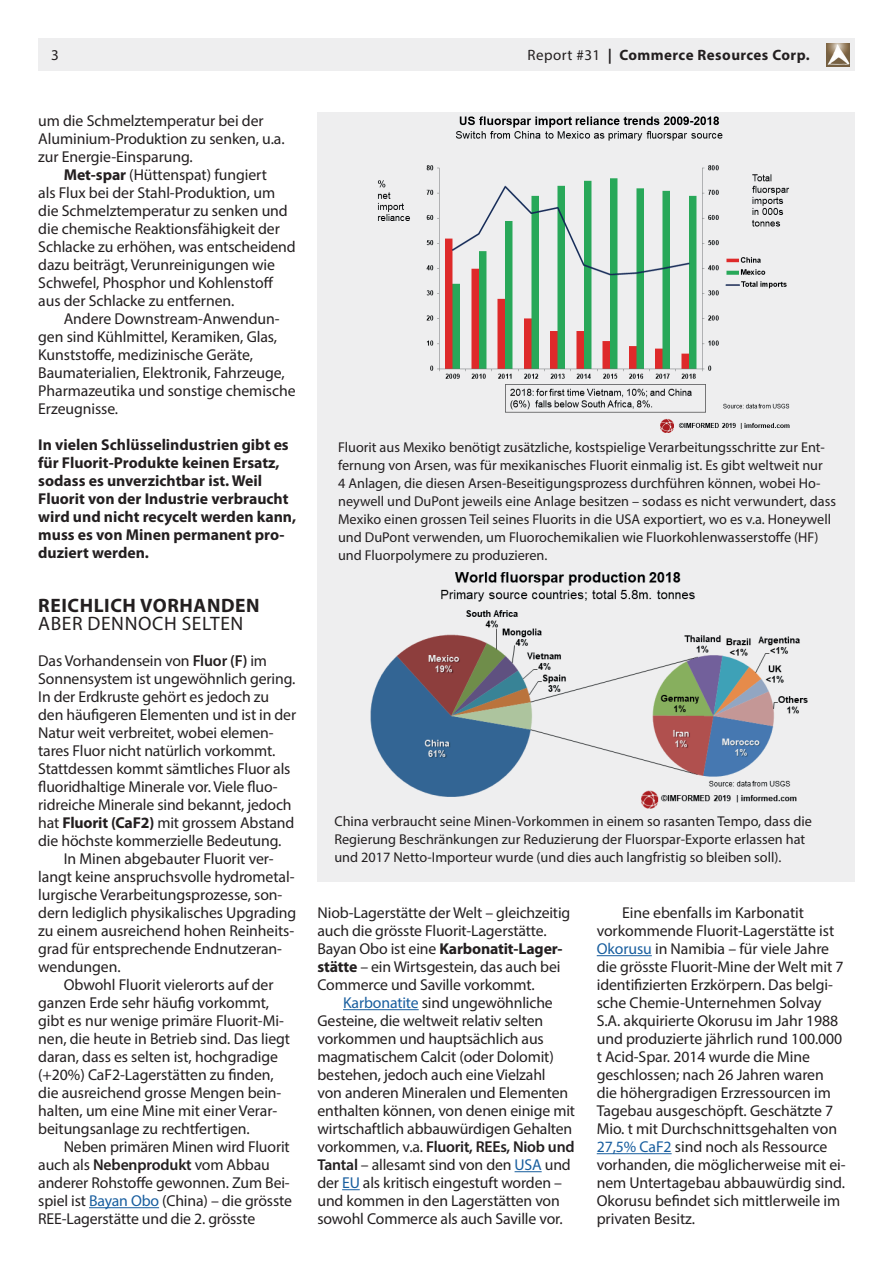
<style>
.page{position:relative;width:893px;height:1263px;background:#fff}
.page>*{position:absolute;margin:0;border:0;box-sizing:border-box;transform-origin:0 0}
.t1{font:700 19.5px "Myriad Pro";letter-spacing:.03em;color:#231f20}
.t2{font:19.5px "Myriad Pro";letter-spacing:.03em;color:#231f20}
.t3{font:15.75px/18px "Myriad Pro";letter-spacing:-.005em;color:#231f20}
.t4{font:700 15.75px/18px "Myriad Pro";color:#231f20}
.t5{font:700 15px "Myriad Pro";letter-spacing:.03em;color:#231f20}
.t6{font:15px "Myriad Pro";color:#231f20}
.t7{font:14.25px/18px "Myriad Pro";color:#231f20}
.s1{font-weight:400}
.s2{font-weight:700}
.s3{font-weight:600}
.s4{color:#175d9e}
</style>
<div class="page">
<hr style="left:89px;top:1207px;width:70px;height:1px;background:#175d9e">
<hr style="left:343px;top:1009px;width:76px;height:1px;background:#175d9e">
<svg style="left:515px;top:1171px;width:27px;height:1px"></svg>
<svg style="left:342px;top:1189px;width:18px;height:1px"></svg>
<hr style="left:597px;top:955px;width:55px;height:1px;background:#175d9e">
<hr style="left:597px;top:1153px;width:75px;height:1px;background:#175d9e">
<div style="left:317px;top:113px;width:538px;height:769px;background:#eeeeef"></div>
<img style="left:378px;top:117px;width:412px;height:315px">
<img style="left:371px;top:572px;width:437px;height:237px">
<div style="left:38px;top:38px;width:817px;height:33px;background:#eeeeef"></div>
<img style="left:827px;top:43px;width:22px;height:23px">
<p class="t6" style="left:51px;top:46px;width:9px">3</p>
<p class="t5" style="left:528px;top:47px;width:283px"><span class="s1">Report #31</span> | Commerce Resources Corp.</p>
<p class="t3" style="left:38px;top:111px;width:248px">um die Schmelztemperatur bei der<br>Aluminium-Produktion zu senken, u.a. zur Energie-Einsparung.</p>
<p class="t3" style="left:38px;top:165px;width:259px;text-indent:26px"><span class="s2">Met-spar</span> (Hüttenspat) fungiert<br>als Flux bei der Stahl-Produktion, um die Schmelztemperatur zu senken und die chemische Reaktionsfähigkeit der Schlacke zu erhöhen, was entscheidend dazu beiträgt, Verunreinigungen wie Schwefel, Phosphor und Kohlenstoff aus der Schlacke zu entfernen.</p>
<p class="t3" style="left:38px;top:309px;width:259px;text-indent:26px">Andere Downstream-Anwendun&shy;gen sind Kühlmittel, Keramiken, Glas, Kunststoffe, medizinische Geräte, Baumaterialien, Elektronik, Fahrzeuge, Pharmazeutika und sonstige chemische Erzeugnisse.</p>
<p class="t4" style="left:38px;top:436px;width:259px">In vielen Schlüsselindustrien gibt es für Fluorit-Produkte keinen Ersatz, sodass es unverzichtbar ist. Weil Fluorit von der Industrie verbraucht wird und nicht recycelt werden kann, muss es von Minen permanent pro&shy;duziert werden.</p>
<p class="t1" style="left:38px;top:595px;width:223px">REICHLICH VORHANDEN</p>
<p class="t2" style="left:38px;top:611px;width:207px">ABER DENNOCH SELTEN</p>
<p class="t3" style="left:38px;top:651px;width:230px">Das Vorhandensein von <span class="s3">Fluor (F)</span> im</p>
<p class="t3" style="left:38px;top:669px;width:259px">Sonnensystem ist ungewöhnlich gering.</p>
<p class="t3" style="left:38px;top:687px;width:232px">In der Erdkruste gehört es jedoch zu</p>
<p class="t3" style="left:38px;top:705px;width:259px">den häufigeren Elementen und ist in der</p>
<p class="t3" style="left:38px;top:723px;width:237px">Natur weit verbreitet, wobei elemen-</p>
<p class="t3" style="left:38px;top:741px;width:239px">tares Fluor nicht natürlich vorkommt.</p>
<p class="t3" style="left:38px;top:759px;width:254px">Stattdessen kommt sämtliches Fluor als</p>
<p class="t3" style="left:38px;top:777px;width:241px">fluoridhaltige Minerale vor. Viele fluo-</p>
<p class="t3" style="left:38px;top:795px;width:255px">ridreiche Minerale sind bekannt, jedoch</p>
<p class="t3" style="left:38px;top:813px;width:258px">hat <span class="s2">Fluorit (CaF2)</span> mit grossem Abstand</p>
<p class="t3" style="left:38px;top:831px;width:245px">die höchste kommerzielle Bedeutung.</p>
<p class="t3" style="left:64px;top:849px;width:211px">In Minen abgebauter Fluorit ver-</p>
<p class="t3" style="left:38px;top:867px;width:258px">langt keine anspruchsvolle hydrometal-</p>
<p class="t3" style="left:38px;top:886px;width:246px">lurgische Verarbeitungsprozesse, son-</p>
<p class="t3" style="left:38px;top:904px;width:259px">dern lediglich physikalisches Upgrading</p>
<p class="t3" style="left:38px;top:922px;width:257px">zu einem ausreichend hohen Reinheits-</p>
<p class="t3" style="left:38px;top:940px;width:245px">grad für entsprechende Endnutzeran-</p>
<p class="t3" style="left:38px;top:958px;width:84px">wendungen.</p>
<p class="t3" style="left:64px;top:976px;width:211px">Obwohl Fluorit vielerorts auf der</p>
<p class="t3" style="left:38px;top:994px;width:232px">ganzen Erde sehr häufig vorkommt,</p>
<p class="t3" style="left:38px;top:1012px;width:247px">gibt es nur wenige primäre Fluorit-Mi-</p>
<p class="t3" style="left:38px;top:1030px;width:253px">nen, die heute in Betrieb sind. Das liegt</p>
<p class="t3" style="left:38px;top:1048px;width:241px">daran, dass es selten ist, hochgradige</p>
<p class="t3" style="left:38px;top:1066px;width:237px">(+20%) CaF2-Lagerstätten zu finden,</p>
<p class="t3" style="left:38px;top:1084px;width:245px">die ausreichend grosse Mengen bein-</p>
<p class="t3" style="left:38px;top:1102px;width:241px">halten, um eine Mine mit einer Verar-</p>
<p class="t3" style="left:38px;top:1120px;width:213px">beitungsanlage zu rechtfertigen.</p>
<p class="t3" style="left:64px;top:1138px;width:227px">Neben primären Minen wird Fluorit</p>
<p class="t3" style="left:38px;top:1156px;width:233px">auch als <span class="s3">Nebenprodukt</span> vom Abbau</p>
<p class="t3" style="left:38px;top:1174px;width:253px">anderer Rohstoffe gewonnen. Zum Bei-</p>
<p class="t3" style="left:38px;top:1192px;width:255px">spiel ist <span class="s4">Bayan Obo</span> (China) – die grösste</p>
<p class="t3" style="left:38px;top:1210px;width:218px">REE-Lagerstätte und die 2. grösste</p>
<p class="t7" style="left:338px;top:438px;width:499px">Fluorit aus Mexiko benötigt zusätzliche, kostspielige Verarbeitungsschritte zur Ent&shy;fernung von Arsen, was für mexikanisches Fluorit einmalig ist. Es gibt weltweit nur<br>4 Anlagen, die diesen Arsen-Beseitigungsprozess durchführen können, wobei Ho&shy;neywell und DuPont jeweils eine Anlage besitzen – sodass es nicht verwundert, dass Mexiko einen grossen Teil seines Fluorits in die USA exportiert, wo es v.a. Honeywell und DuPont verwenden, um Fluorochemikalien wie Fluorkohlenwasserstoffe (HF) und Fluorpolymere zu produzieren.</p>
<p class="t7" style="left:334px;top:812px;width:479px">China verbraucht seine Minen-Vorkommen in einem so rasanten Tempo, dass die<br>Regierung Beschränkungen zur Reduzierung der Fluorspar-Exporte erlassen hat und 2017 Netto-Importeur wurde (und dies auch langfristig so bleiben soll).</p>
<p class="t3" style="left:317px;top:903px;width:254px">Niob-Lagerstätte der Welt – gleichzeitig auch die grösste Fluorit-Lagerstätte.<br>Bayan Obo ist eine <span class="s2">Karbonatit-Lager&shy;stätte</span> – ein Wirtsgestein, das auch bei Commerce und Saville vorkommt.</p>
<p class="t3" style="left:317px;top:993px;width:259px;text-indent:26px"><span class="s4">Karbonatite</span> sind ungewöhnliche Gesteine, die weltweit relativ selten vorkommen und hauptsächlich aus magmatischem Calcit (oder Dolomit) bestehen, jedoch auch eine Vielzahl<br>von anderen Mineralen und Elementen enthalten können, von denen einige mit wirtschaftlich abbauwürdigen Gehalten vorkommen, v.a. <span class="s3">Fluorit, REEs, Niob und Tantal</span> – allesamt sind von den <span class="s4">USA</span> und der <span class="s4">EU</span> als kritisch eingestuft worden – und kommen in den Lagerstätten von sowohl Commerce als auch Saville vor.</p>
<p class="t3" style="left:597px;top:903px;width:250px;text-indent:26px">Eine ebenfalls im Karbonatit vorkommende Fluorit-Lagerstätte ist <span class="s4">Okorusu</span> in Namibia – für viele Jahre die grösste Fluorit-Mine der Welt mit 7 identifizierten Erzkörpern. Das belgi&shy;sche Chemie-Unternehmen Solvay S.A. akquirierte Okorusu im Jahr 1988 und produzierte jährlich rund 100.000 t Acid-Spar. 2014 wurde die Mine geschlossen; nach 26 Jahren waren die höhergradigen Erzressourcen im Tagebau ausgeschöpft. Geschätzte 7<br>Mio. t mit Durchschnittsgehalten von <span class="s4">27,5% CaF2</span> sind noch als Ressource vorhanden, die möglicherweise mit ei&shy;nem Untertagebau abbauwürdig sind.<br>Okorusu befindet sich mittlerweile im privaten Besitz.</p>
</div>
